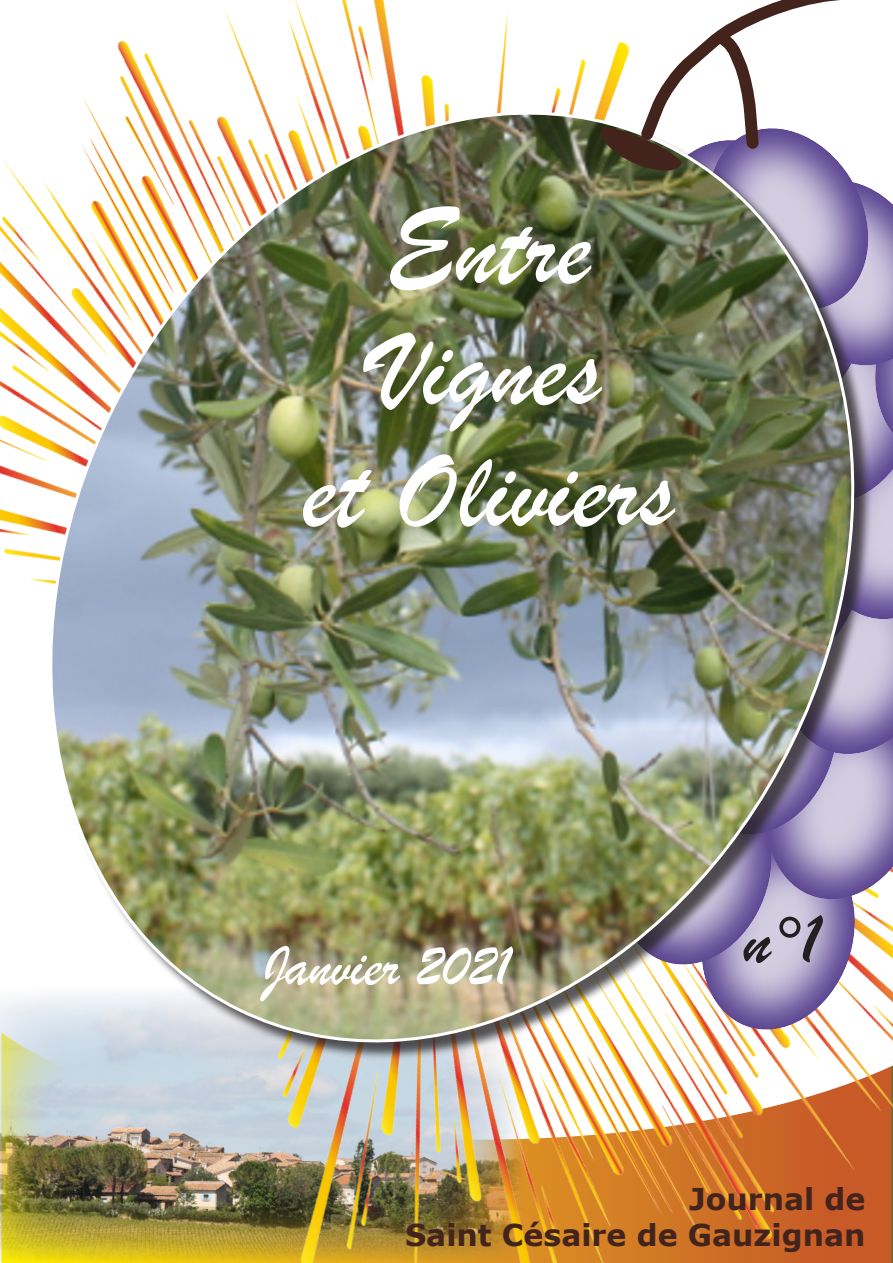
<style>
.page{position:relative;width:893px;height:1263px;background:#fff}
.page>*{position:absolute;margin:0;border:0;box-sizing:border-box;transform-origin:0 0}
.Titres_rubriques_Cru{font:112.5px "Brush Script";color:#fff}
.Titres_rubriques_Cru-2{font:75px "Brush Script";color:#231f20}
.Titres_rubriques_Cru-3{font:60px "Brush Script";color:#fff}
.Titres_rubriques_Cru-4{font:700 30px "Verdana";color:#42241d}
</style>
<div class="page">
<img style="left:0;top:0;width:893px;height:1263px">
<img style="left:0;top:48px;width:893px;height:1054px">
<img style="left:388px;top:0;width:505px;height:1039px">
<p class="Titres_rubriques_Cru" style="left:386px;top:173px;width:206px">Entre</p>
<p class="Titres_rubriques_Cru" style="left:376px;top:295px;width:226px">Vignes</p>
<p class="Titres_rubriques_Cru" style="left:303px;top:416px;width:373px">et Oliviers</p>
<p class="Titres_rubriques_Cru-3" style="left:262px;top:926px;width:250px">Janvier 2021</p>
<p class="Titres_rubriques_Cru-2" style="left:743px;top:890px;width:79px">n°1</p>
<p class="Titres_rubriques_Cru-4" style="left:689px;top:1180px;width:178px">Journal de</p>
<p class="Titres_rubriques_Cru-4" style="left:405px;top:1216px;width:462px">Saint Césaire de Gauzignan</p>
</div>
